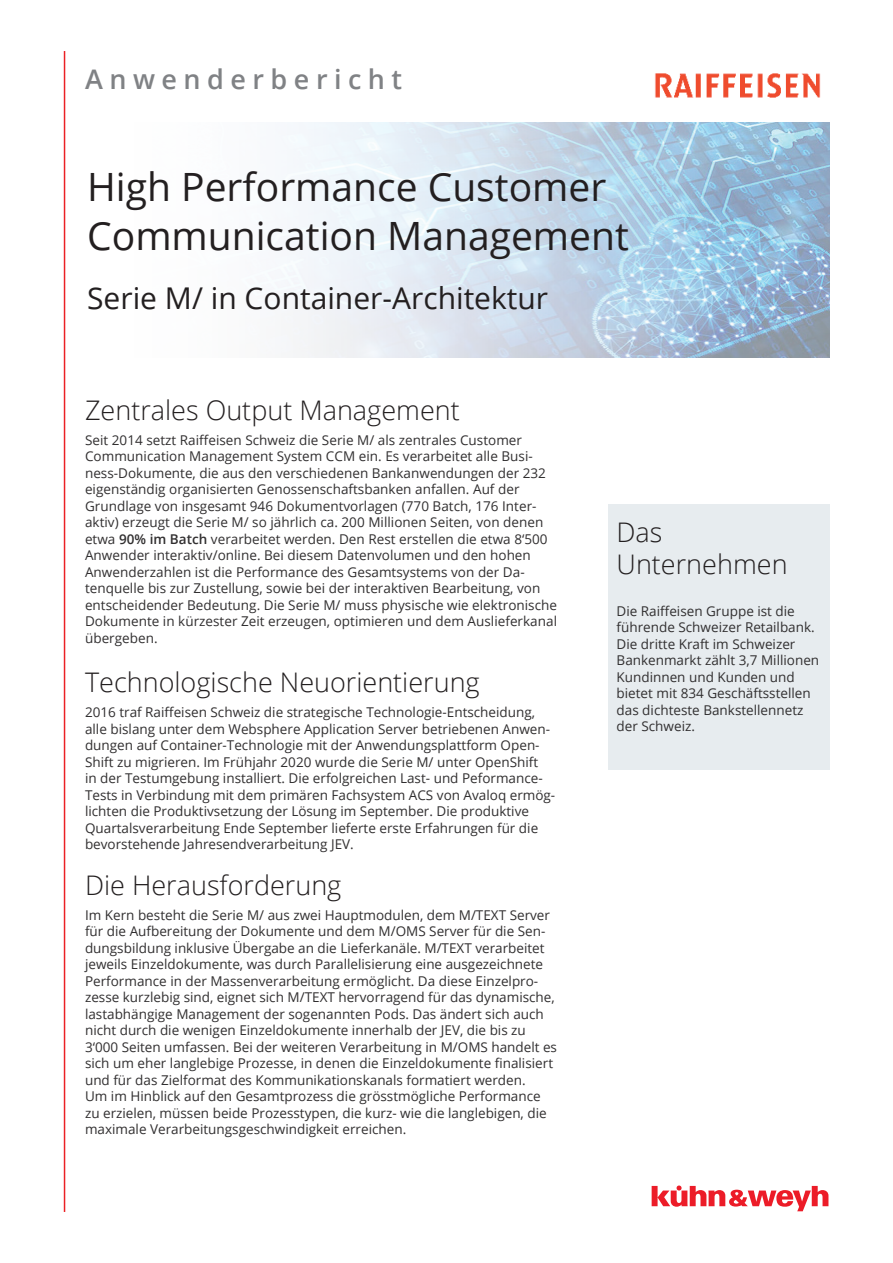
<style>
.page{position:relative;width:893px;height:1263px;background:#fff}
.page>*{position:absolute;margin:0;border:0;box-sizing:border-box;transform-origin:0 0}
.t1{font:39px/48.8px "Open Sans";color:#231f20}
.t2{font:30px "Open Sans";color:#231f20}
.t3{font:300 27px/32.4px "Open Sans";color:#231f20}
.t4{font:600 27px "Open Sans";letter-spacing:.24em;color:#808285}
.t5{font:13.5px/16.5px "Open Sans";color:#312f30}
.s1{font-weight:600}
</style>
<div class="page">
<img style="left:65px;top:123px;width:764px;height:234px">
<hr style="left:64px;top:51px;width:1px;height:1161px;background:#eb2125">
<div style="left:608px;top:504px;width:221px;height:266px;background:#e7ecef"></div>
<img style="left:655px;top:73px;width:166px;height:25px">
<svg style="left:652px;top:1185px;width:176px;height:27px"></svg>
<hr style="left:650px;top:1211px;width:119px;height:1px;background:#fff">
<h3 class="t4" style="left:85px;top:69px;width:319px">Anwenderbericht</h3>
<h1 class="t1" style="left:87px;top:166px;width:543px">High Performance Customer<br>Communication Management</h1>
<h2 class="t2" style="left:87px;top:286px;width:462px">Serie M/ in Container-Architektur</h2>
<h3 class="t3" style="left:85px;top:397px;width:376px">Zentrales Output Management</h3>
<p class="t5" style="left:85px;top:431px;width:474px">Seit 2014 setzt Raiffeisen Schweiz die Serie M/ als zentrales Customer Communication Management System CCM ein. Es verarbeitet alle Busi&shy;ness-Dokumente, die aus den verschiedenen Bankanwendungen der 232 eigenständig organisierten Genossenschaftsbanken anfallen. Auf der Grundlage von insgesamt 946 Dokumentvorlagen (770 Batch, 176 Inter&shy;aktiv) erzeugt die Serie M/ so jährlich ca. 200 Millionen Seiten, von denen etwa <span class="s1">90% im Batch</span> verarbeitet werden. Den Rest erstellen die etwa 8‘500<br>Anwender interaktiv/online. Bei diesem Datenvolumen und den hohen Anwenderzahlen ist die Performance des Gesamtsystems von der Da&shy;tenquelle bis zur Zustellung, sowie bei der interaktiven Bearbeitung, von entscheidender Bedeutung. Die Serie M/ muss physische wie elektronische Dokumente in kürzester Zeit erzeugen, optimieren und dem Auslieferkanal übergeben.</p>
<h3 class="t3" style="left:85px;top:669px;width:396px">Technologische Neuorientierung</h3>
<p class="t5" style="left:85px;top:704px;width:472px">2016 traf Raiffeisen Schweiz die strategische Technologie-Entscheidung, alle bislang unter dem Websphere Application Server betriebenen Anwen&shy;dungen auf Container-Technologie mit der Anwendungsplattform Open-Shift zu migrieren. Im Frühjahr 2020 wurde die Serie M/ unter OpenShift<br>in der Testumgebung installiert. Die erfolgreichen Last- und Peformance-Tests in Verbindung mit dem primären Fachsystem ACS von Avaloq ermög&shy;lichten die Produktivsetzung der Lösung im September. Die produktive Quartalsverarbeitung Ende September lieferte erste Erfahrungen für die bevorstehende Jahresendverarbeitung JEV.</p>
<h3 class="t3" style="left:85px;top:871px;width:258px">Die Herausforderung</h3>
<p class="t5" style="left:85px;top:906px;width:473px">Im Kern besteht die Serie M/ aus zwei Hauptmodulen, dem M/TEXT Server für die Aufbereitung der Dokumente und dem M/OMS Server für die Sen&shy;dungsbildung inklusive Übergabe an die Lieferkanäle. M/TEXT verarbeitet jeweils Einzeldokumente, was durch Parallelisierung eine ausgezeichnete Performance in der Massenverarbeitung ermöglicht. Da diese Einzelpro&shy;zesse kurzlebig sind, eignet sich M/TEXT hervorragend für das dynamische, lastabhängige Management der sogenannten Pods. Das ändert sich auch nicht durch die wenigen Einzeldokumente innerhalb der JEV, die bis zu 3‘000 Seiten umfassen. Bei der weiteren Verarbeitung in M/OMS handelt es sich um eher langlebige Prozesse, in denen die Einzeldokumente finalisiert und für das Zielformat des Kommunikationskanals formatiert werden.<br>Um im Hinblick auf den Gesamtprozess die grösstmögliche Performance zu erzielen, müssen beide Prozesstypen, die kurz- wie die langlebigen, die maximale Verarbeitungsgeschwindigkeit erreichen.</p>
<h3 class="t3" style="left:617px;top:518px;width:172px">Das<br>Unternehmen</h3>
<p class="t5" style="left:617px;top:602px;width:204px">Die Raiffeisen Gruppe ist die führende Schweizer Retailbank.<br>Die dritte Kraft im Schweizer<br>Bankenmarkt zählt 3,7 Millionen<br>Kundinnen und Kunden und bietet mit 834 Geschäftsstellen das dichteste Bankstellennetz der Schweiz.</p>
</div>
